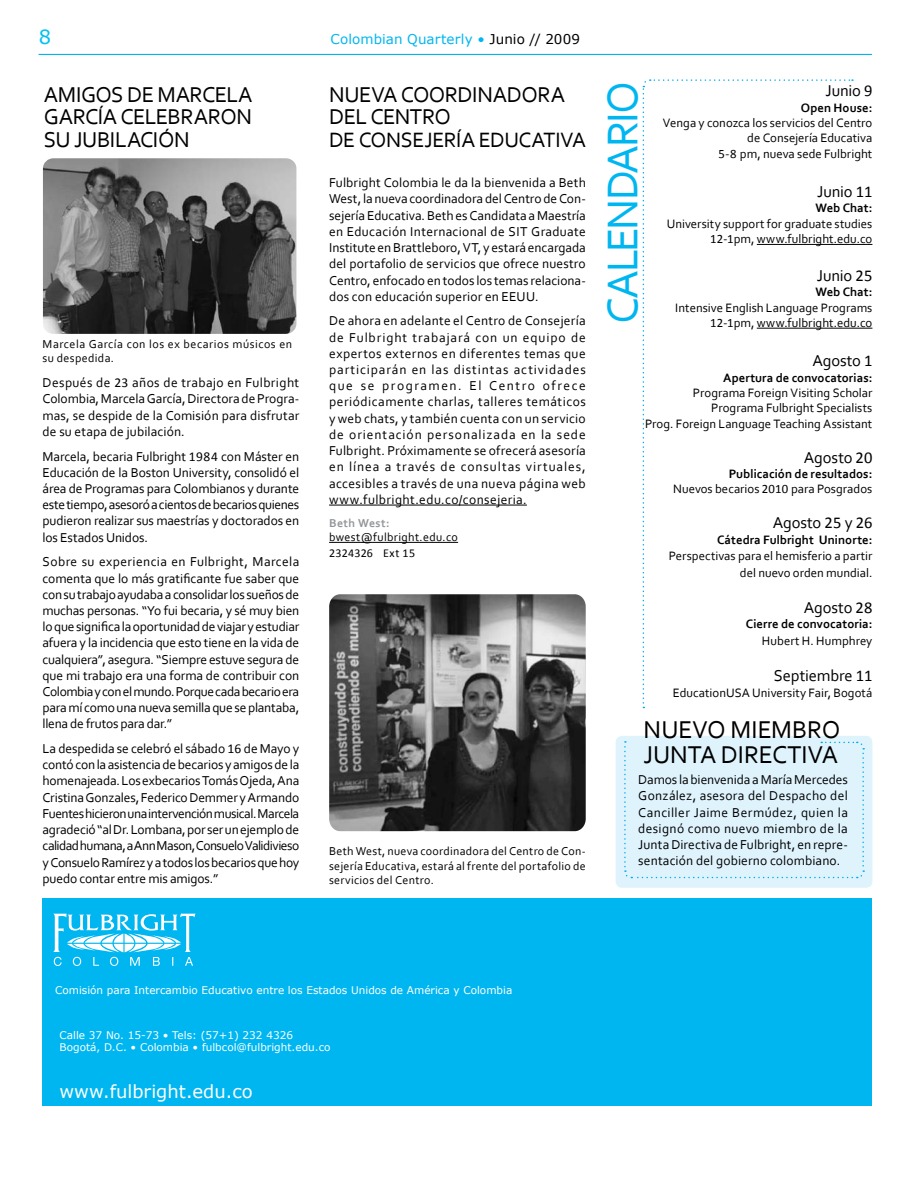
<style>
.page{position:relative;width:915px;height:1191px;background:#fff}
.page>*{position:absolute;margin:0;border:0;box-sizing:border-box;transform-origin:0 0}
.t1{font:45px "Corbel";letter-spacing:-.045em;color:#00b6f1}
.t2{font:25.5px/25.5px "Corbel";letter-spacing:-.005em;color:#000}
.t3{font:22.5px/22.5px "Corbel";letter-spacing:-.015em;color:#000}
.t4{font:21.75px "Corbel";letter-spacing:-.025em;color:#000}
.t5{font:19.5px "Verdana";color:#00c2f3}
.t6{font:18px "Verdana";color:#fff}
.t7{font:16.5px "Corbel";letter-spacing:-.01em;color:#000}
.t8{font:13.5px/16.2px "Corbel";color:#000;text-align:justify}
.t9{font:13.5px "Verdana";letter-spacing:.005em;color:#00b6f1}
.t10{font:12.75px/15.3px "Corbel";color:#000;text-align:right}
.t11{font:700 12.75px "Corbel";letter-spacing:.005em;color:#000}
.t12{font:12px/14.4px "Corbel";letter-spacing:.025em;color:#000}
.t13{font:12px "Calibri";letter-spacing:.025em;color:#000}
.t14{font:700 12px "Corbel";letter-spacing:.035em;color:#939598}
.t15{font:10.5px/12.6px "Verdana";color:#fff}
.s1{color:#000}
.s2{font-family:"Calibri"}
.s3{font-weight:700}
</style>
<div class="page">
<hr style="left:39px;top:54px;width:832px;height:1px;background:#00b6f1">
<svg style="left:642px;top:79px;width:210px;height:629px"></svg>
<div style="left:615px;top:736px;width:257px;height:151px;background:#dff3fd;border-radius:6px"></div>
<svg style="left:624px;top:741px;width:240px;height:138px"></svg>
<div style="left:43px;top:899px;width:829px;height:207px;background:#00b6f1"></div>
<svg style="left:53px;top:913px;width:142px;height:53px"></svg>
<hr style="left:756px;top:244px;width:116px;height:1px;background:#000">
<hr style="left:756px;top:328px;width:116px;height:1px;background:#000">
<hr style="left:329px;top:505px;width:197px;height:1px;background:#000">
<hr style="left:329px;top:542px;width:129px;height:1px;background:#000">
<img style="left:43px;top:158px;width:253px;height:176px">
<img style="left:329px;top:594px;width:256px;height:237px">
<h3 class="t5" style="left:39px;top:24px;width:14px">8</h3>
<p class="t9" style="left:330px;top:30px;width:251px">Colombian Quarterly • <span class="s1">Junio // 2009</span></p>
<h3 class="t3" style="left:44px;top:83px;width:172px">Am igos de Marcela<br>García cele</h3>
<h3 class="t3" style="left:44px;top:105px;width:206px;text-indent:124px">braron su jubilación</h3>
<p class="t12" style="left:43px;top:336px;width:251px">Marcela García con los ex becarios músicos en su despedida.</p>
<p class="t8" style="left:43px;top:374px;width:258px">Después de <span class="s2">23</span> años de trabajo en Fulbright Colombia, Marcela García, Directora de Progra&shy;mas, se despide de la Comisión para disfrutar de su etapa de jubilación.</p>
<p class="t8" style="left:43px;top:447px;width:258px">Marcela, becaria Fulbright <span class="s2">1984</span> con Máster en Educación de la Boston University, consolidó el área de Programas para Colombianos y durante este tiempo, asesoró a cientos de becarios quienes pudieron realizar sus maestrías y doctorados en los Estados Unidos.</p>
<p class="t8" style="left:43px;top:553px;width:258px">Sobre su experiencia en Fulbright, Marcela comenta que lo más gratificante fue saber que con su trabajo ayudaba a consolidar los sueños de muchas personas. “Yo fui becaria, y sé muy bien lo que significa la oportunidad de viajar y estudiar afuera y la incidencia que esto tiene en la vida de cualquiera”, asegura. “Siempre estuve segura de que mi trabajo era una forma de contribuir con Colombia y con el mundo. Porque cada becario era para mí como una nueva semilla que se plantaba, llena de frutos para dar.”</p>
<p class="t8" style="left:43px;top:740px;width:258px">La despedida se celebró el sábado <span class="s2">16</span> de Mayo y contó con la asistencia de becarios y amigos de la homenajeada. Los exbecarios Tomás Ojeda, Ana Cristina Gonzales, Federico Demmer y Armando Fuentes hicieron una intervención musical. Marcela agradeció “al Dr. Lombana, por ser un ejemplo de calidad humana, a Ann Mason, Consuelo Validivieso y Consuelo Ramírez y a todos los becarios que hoy puedo contar entre mis amigos.”</p>
<h3 class="t3" style="left:329px;top:83px;width:100px">NUEVA COOR</h3>
<h3 class="t3" style="left:457px;top:83px;width:109px">DI NADORA</h3>
<h3 class="t3" style="left:329px;top:105px;width:13px">del</h3>
<h3 class="t3" style="left:370px;top:105px;width:82px">Centro</h3>
<h3 class="t4" style="left:329px;top:126px;width:70px">de Conseje</h3>
<h3 class="t4" style="left:444px;top:126px;width:60px">ría Educat</h3>
<h3 class="t4" style="left:555px;top:126px;width:29px">iva</h3>
<p class="t8" style="left:329px;top:174px;width:258px">Fulbright Colombia le da la bienvenida a Beth West, la nueva coordinadora del Centro de Con&shy;sejería Educativa. Beth es Candidata a Maestría en Educación I nternacional de SIT Graduate I nstitute en Brattleboro, VT, y estará encargada del portafolio de servicios que ofrece nuestro Centro, enfocado en todos los temas relaciona&shy;dos con educación superior en EEUU.</p>
<p class="t8" style="left:329px;top:312px;width:258px">De ahora en adelante el Centro de Consejería de Fulbright trabajará con un equipo de expertos externos en diferentes temas que participarán en las distintas actividades que se programen. El Centro ofrece periódicamente charlas, talleres temáticos y web chats, y también cuenta con un servicio de orientación personalizada en la sede Fulbright. Próximamente se ofrecerá asesoría en línea a través de consultas virtuales, accesibles a través de una nueva página web www.fulbright.edu.co/consejeria.</p>
<p class="t14" style="left:329px;top:515px;width:62px">Beth West:</p>
<p class="t12" style="left:329px;top:529px;width:130px">bwest@fulbright.edu.co</p>
<p class="t13" style="left:329px;top:546px;width:87px">2324326 Ext 15</p>
<p class="t12" style="left:329px;top:844px;width:258px;text-align:justify">Beth West, nueva coordinadora del Centro de Con&shy;sejería Educativa, estará al frente del portafolio de servicios del Centro.</p>
<h1 class="t1" style="left:594px;top:324px;width:238px;rotate:-90deg">CALENDARIO</h1>
<p class="t7" style="left:825px;top:81px;width:48px">Junio <span class="s2">9</span></p>
<p class="t11" style="left:800px;top:99px;width:73px">Open House:</p>
<p class="t10" style="left:662px;top:115px;width:211px">Venga y conozca los servicios del Centro de Consejería Educativa<br><span class="s2">5-8</span> pm, nueva sede Fulbright</p>
<p class="t7" style="left:816px;top:181px;width:57px">Junio <span class="s2">11</span></p>
<p class="t11" style="left:815px;top:200px;width:58px">Web Chat:</p>
<p class="t10" style="left:666px;top:216px;width:207px">University support for graduate studies<br><span class="s2">12-1</span>pm, www.fulbright.edu.co</p>
<p class="t7" style="left:816px;top:265px;width:57px">Junio <span class="s2">25</span></p>
<p class="t11" style="left:815px;top:284px;width:58px">Web Chat:</p>
<p class="t10" style="left:675px;top:299px;width:198px">I ntensive English Language Programs<br><span class="s2">12-1</span>pm, www.fulbright.edu.co</p>
<p class="t7" style="left:812px;top:351px;width:61px">Agosto <span class="s2">1</span></p>
<p class="t11" style="left:723px;top:369px;width:151px">Apertura de convocatorias:</p>
<p class="t10" style="left:644px;top:385px;width:229px">Programa Foreign Visiting Scholar<br>Programa Fulbright Specialists<br>Prog. Foreign Language Teaching Assistant</p>
<p class="t7" style="left:803px;top:447px;width:70px">Agosto <span class="s2">20</span></p>
<p class="t10" style="left:672px;top:466px;width:201px"><span class="s3">Publicación de resultados:<br></span>Nuevos becarios <span class="s2">2010</span> para Posgrados</p>
<p class="t7" style="left:772px;top:513px;width:101px">Agosto <span class="s2">25</span> y <span class="s2">26</span></p>
<p class="t11" style="left:716px;top:531px;width:157px">Cátedra Fulbright Uninorte:</p>
<p class="t10" style="left:668px;top:547px;width:205px;line-height:16.5px">Perspectivas para el hemisferio a partir del nuevo orden mundial.</p>
<p class="t7" style="left:803px;top:597px;width:70px">Agosto <span class="s2">28</span></p>
<p class="t11" style="left:745px;top:616px;width:128px">Cierre de convocatoria:</p>
<p class="t10" style="left:761px;top:633px;width:112px">Hubert H. Humphrey</p>
<p class="t7" style="left:773px;top:665px;width:100px">Septiembre <span class="s2">11</span></p>
<p class="t10" style="left:672px;top:684px;width:201px">EducationUSA University Fair, Bogotá</p>
<h2 class="t2" style="left:643px;top:716px;width:198px">Nuevo miembro junta</h2>
<h2 class="t2" style="left:720px;top:741px;width:115px">directiva</h2>
<p class="t8" style="left:638px;top:771px;width:211px">Damos la bienvenida a María Mercedes González, asesora del Despacho del Canciller Jaime Bermúdez, quien la designó como nuevo miembro de la Junta Directiva de Fulbright, en repre&shy;sentación del gobierno colombiano.</p>
<p class="t15" style="left:55px;top:983px;width:458px">Comisión para Intercambio Educativo entre los Estados Unidos de América y Colombia</p>
<p class="t15" style="left:60px;top:1028px;width:272px">Calle 37 No. 15-73 • Tels: (57+1) 232 4326<br>Bogotá, D.C. • Colombia • fulbcol@fulbright.edu.co</p>
<h3 class="t6" style="left:60px;top:1080px;width:195px">www.fulbright.edu.co</h3>
</div>
